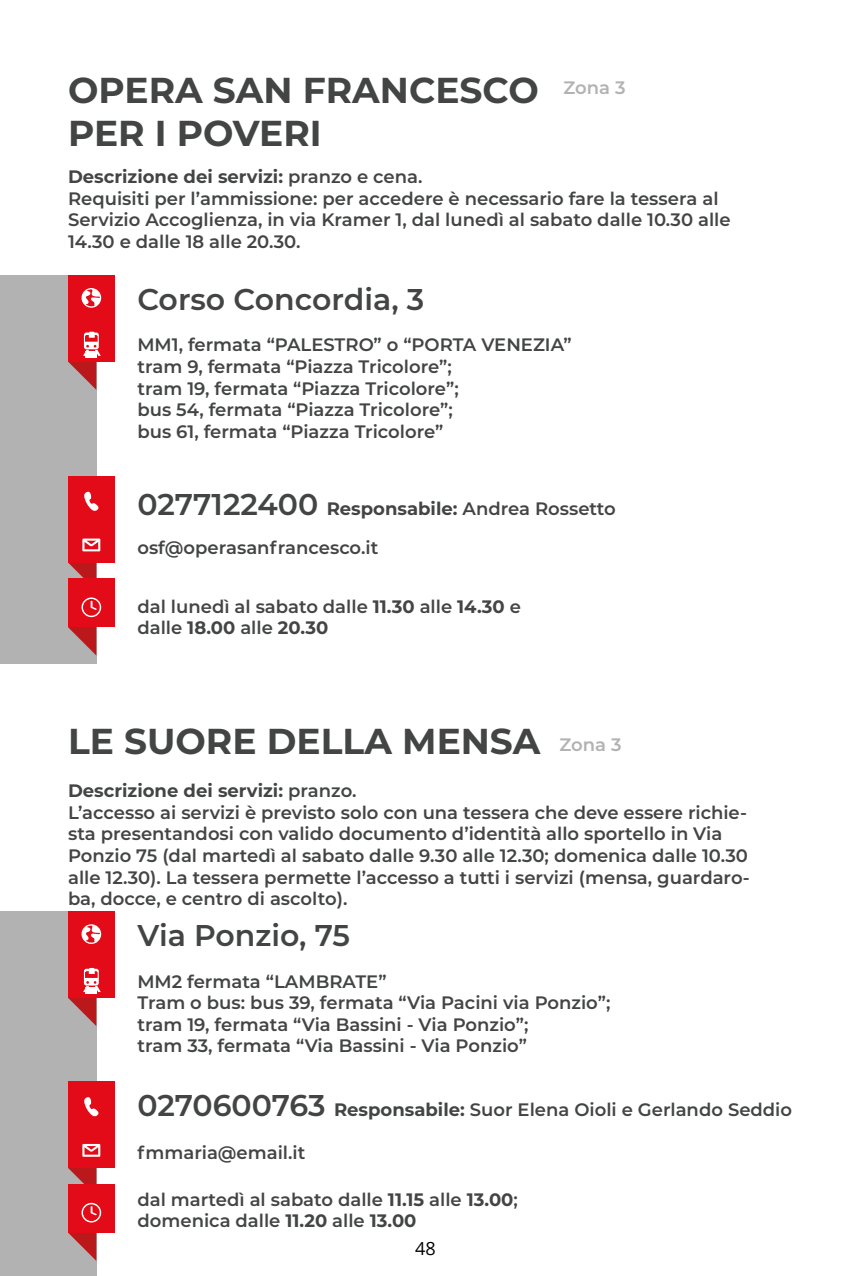
<style>
.page{position:relative;width:851px;height:1276px;background:#fff}
.page>*{position:absolute;margin:0;border:0;box-sizing:border-box;transform-origin:0 0}
.t1{font:700 36px/43.2px "Montserrat";color:#434444}
.t2{font:600 30px "Montserrat";color:#434444}
.t3{font:600 18px/21.6px "Montserrat";color:#434444}
.t4{font:600 18px "Montserrat";color:#b3b2b2}
.t5{font:18px "Open Sans";color:#000}
.s1{font-weight:700}
.s2{font-size:30px}
</style>
<div class="page">
<div style="left:0;top:275px;width:96px;height:388px;background:#b3b2b2"></div>
<div style="left:0;top:911px;width:96px;height:365px;background:#b3b2b2"></div>
<svg style="left:68px;top:562px;width:28px;height:16px"></svg>
<div style="left:68px;top:476px;width:47px;height:86px;background:#e30b17"></div>
<svg style="left:68px;top:1168px;width:28px;height:15px"></svg>
<div style="left:68px;top:1081px;width:47px;height:87px;background:#e30b17"></div>
<svg style="left:68px;top:627px;width:28px;height:28px"></svg>
<div style="left:68px;top:578px;width:47px;height:49px;background:#e30b17"></div>
<svg style="left:68px;top:1232px;width:28px;height:29px"></svg>
<div style="left:68px;top:1183px;width:47px;height:49px;background:#e30b17"></div>
<div style="left:68px;top:275px;width:47px;height:87px;background:#e30b17"></div>
<div style="left:68px;top:911px;width:47px;height:87px;background:#e30b17"></div>
<svg style="left:84px;top:492px;width:15px;height:19px"></svg>
<svg style="left:84px;top:1097px;width:15px;height:19px"></svg>
<svg style="left:82px;top:538px;width:18px;height:13px"></svg>
<svg style="left:82px;top:1144px;width:18px;height:12px"></svg>
<svg style="left:81px;top:288px;width:20px;height:20px"></svg>
<svg style="left:81px;top:924px;width:20px;height:20px"></svg>
<svg style="left:81px;top:597px;width:20px;height:20px"></svg>
<svg style="left:81px;top:1202px;width:20px;height:20px"></svg>
<svg style="left:68px;top:332px;width:33px;height:58px"></svg>
<div style="left:85px;top:351px;width:12px;height:6px;background:#fff"></div>
<svg style="left:68px;top:968px;width:33px;height:58px"></svg>
<div style="left:85px;top:987px;width:12px;height:6px;background:#fff"></div>
<h1 class="t1" style="left:68px;top:67px;width:472px">OPERA SAN FRANCESCO<br>PER I POVERI</h1>
<p class="t4" style="left:563px;top:75px;width:64px">Zona 3</p>
<p class="t3" style="left:68px;top:165px;width:664px"><span class="s1">Descrizione dei servizi:</span> pranzo e cena.<br>Requisiti per l’ammissione: per accedere è necessario fare la tessera al Servizio Accoglienza, in via Kramer 1, dal lunedì al sabato dalle 10.30 alle 14.30 e dalle 18 alle 20.30.</p>
<h2 class="t2" style="left:137px;top:278px;width:288px">Corso Concordia, 3</h2>
<p class="t3" style="left:137px;top:333px;width:436px">MM1, fermata “PALESTRO” o “PORTA VENEZIA” tram 9, fermata “Piazza Tricolore”;<br>tram 19, fermata “Piazza Tricolore”;<br>bus 54, fermata “Piazza Tricolore”;<br>bus 61, fermata “Piazza Tricolore”</p>
<p class="t3" style="left:137px;top:497px;width:480px"><span class="s2">0277122400</span> <span class="s1">Responsabile:</span> Andrea Rossetto</p>
<p class="t3" style="left:137px;top:535px;width:242px">osf@operasanfrancesco.it</p>
<p class="t3" style="left:137px;top:594px;width:385px">dal lunedì al sabato dalle <span class="s1">11.30</span> alle <span class="s1">14.30</span> e dalle <span class="s1">18.00</span> alle <span class="s1">20.30</span></p>
<h1 class="t1" style="left:68px;top:717px;width:474px">LE SUORE DELLA MENSA</h1>
<p class="t4" style="left:559px;top:732px;width:64px">Zona 3</p>
<p class="t3" style="left:68px;top:779px;width:683px"><span class="s1">Descrizione dei servizi:</span> pranzo.<br>L’accesso ai servizi è previsto solo con una tessera che deve essere richie&shy;sta presentandosi con valido documento d’identità allo sportello in Via Ponzio 75 (dal martedì al sabato dalle 9.30 alle 12.30; domenica dalle 10.30 alle 12.30). La tessera permette l’accesso a tutti i servizi (mensa, guardaro&shy;ba, docce, e centro di ascolto).</p>
<h2 class="t2" style="left:137px;top:914px;width:214px">Via Ponzio, 75</h2>
<p class="t3" style="left:137px;top:969px;width:474px">MM2 fermata “LAMBRATE”<br>Tram o bus: bus 39, fermata “Via Pacini via Ponzio”; tram 19, fermata “Via Bassini - Via Ponzio”;<br>tram 33, fermata “Via Bassini - Via Ponzio”</p>
<p class="t3" style="left:137px;top:1098px;width:656px"><span class="s2">0270600763</span> <span class="s1">Responsabile:</span> Suor Elena Oioli e Gerlando Seddio</p>
<p class="t3" style="left:137px;top:1141px;width:169px">fmmaria@email.it</p>
<p class="t3" style="left:137px;top:1187px;width:382px">dal martedì al sabato dalle <span class="s1">11.15</span> alle <span class="s1">13.00</span>; domenica dalle <span class="s1">11.20</span> alle <span class="s1">13.00</span></p>
<p class="t5" style="left:415px;top:1235px;width:22px">48</p>
</div>
